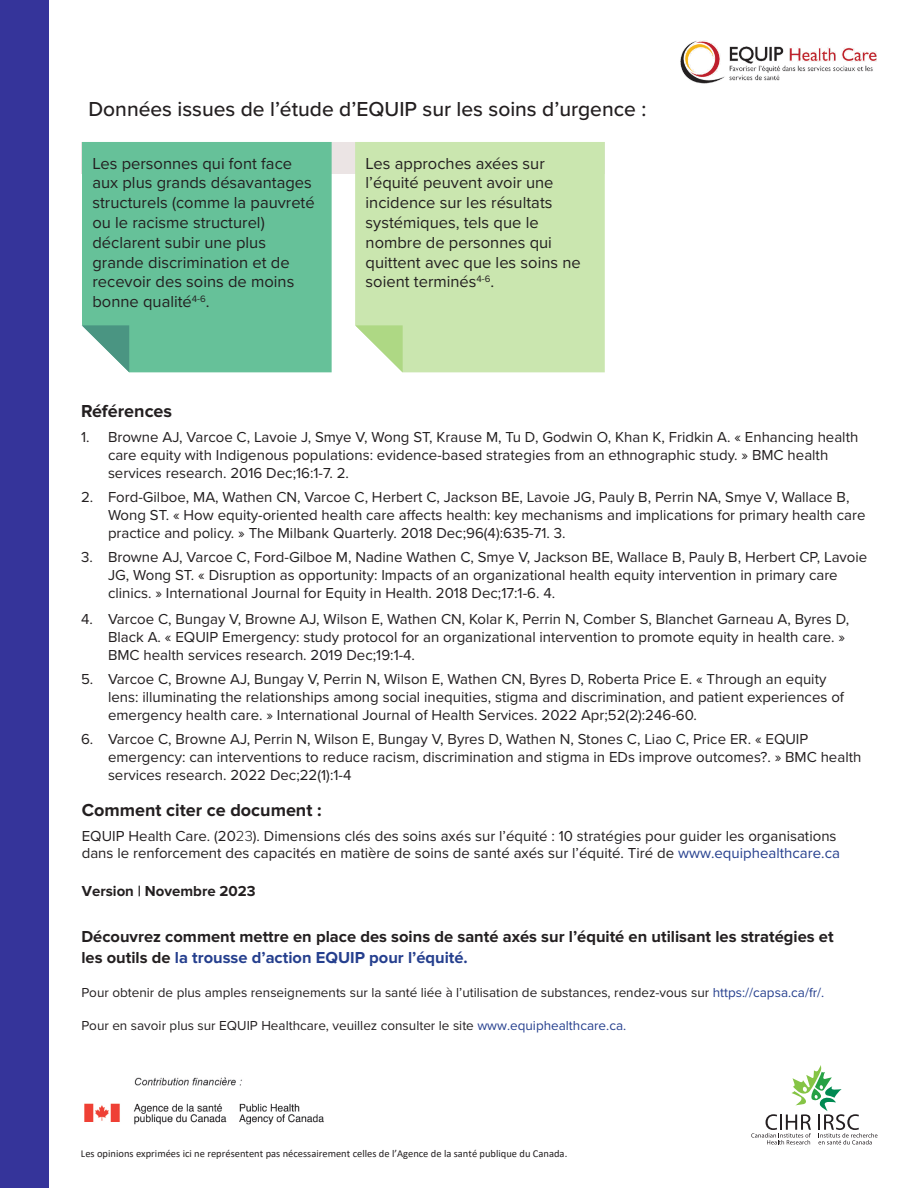
<style>
.page{position:relative;width:918px;height:1188px;background:#fff}
.page>*{position:absolute;margin:0;border:0;box-sizing:border-box;transform-origin:0 0}
.Heading_3{font:500 21px "Proxima Nova";color:#231f20}
.Body_Paragraphs{font:700 18px "Proxima Nova";color:#231f20}
.Heading_4{font:700 18px "Proxima Nova";color:#231f20}
.t1{font:16.5px/19.8px "Proxima Nova";color:#231f20}
.Body_Paragraphs-2{font:700 16.5px/20.9px "Proxima Nova";color:#231f20}
.Body_Paragraphs-3{font:15px/18px "Proxima Nova";color:#231f20}
.Body_Paragraphs-4{font:700 15px "Proxima Nova";color:#231f20}
.Body_Paragraphs-5{font:13.5px "Proxima Nova";color:#231f20}
.Body_Paragraphs-6{font:10.5px "Calibri";color:#231f20}
.s1{font-weight:300}
.s2{color:#253f8e}
</style>
<div class="page">
<div style="left:0;top:0;width:49px;height:1188px;background:#35349a"></div>
<img style="left:680px;top:40px;width:197px;height:43px">
<div style="left:82px;top:142px;width:523px;height:32px;background:#ebe4e4"></div>
<div style="left:82px;top:142px;width:250px;height:230px;background:#66c199"></div>
<div style="left:355px;top:142px;width:250px;height:230px;background:#cae6af"></div>
<svg style="left:82px;top:325px;width:47px;height:47px"></svg>
<svg style="left:355px;top:325px;width:48px;height:47px"></svg>
<img style="left:84px;top:1077px;width:240px;height:48px">
<svg style="left:751px;top:1065px;width:126px;height:80px"></svg>
<p class="Heading_3" style="left:88px;top:94px;width:559px">Données issues de l’étude d’EQUIP sur les soins d’urgence :</p>
<p class="t1" style="left:92px;top:153px;width:224px">Les personnes qui font face aux plus grands désavantages structurels (comme la pauvreté ou le racisme structurel) déclarent subir une plus grande discrimination et de recevoir des soins de moins bonne qualité<sup>4-6</sup>.</p>
<p class="t1" style="left:366px;top:153px;width:217px">Les approches axées sur l’équité peuvent avoir une incidence sur les résultats systémiques, tels que le nombre de personnes qui quittent avec que les soins ne soient terminés<sup>4-6</sup>.</p>
<p class="Heading_4" style="left:81px;top:401px;width:93px">Références</p>
<p class="Body_Paragraphs-3" style="left:108px;top:428px;width:752px;text-indent:-27px">1. Browne AJ, Varcoe C, Lavoie J, Smye V, Wong ST, Krause M, Tu D, Godwin O, Khan K, Fridkin A. « Enhancing health care equity with Indigenous populations: evidence-based strategies from an ethnographic study. » BMC health services research. 2016 Dec;16:1-7. 2.</p>
<p class="Body_Paragraphs-3" style="left:108px;top:488px;width:759px;text-indent:-27px">2. Ford-Gilboe, MA, Wathen CN, Varcoe C, Herbert C, Jackson BE, Lavoie JG, Pauly B, Perrin NA, Smye V, Wallace B,<br>Wong ST. « How equity-oriented health care affects health: key mechanisms and implications for primary health care practice and policy. » The Milbank Quarterly. 2018 Dec;96(4):635-71. 3.</p>
<p class="Body_Paragraphs-3" style="left:108px;top:548px;width:761px;text-indent:-27px">3. Browne AJ, Varcoe C, Ford-Gilboe M, Nadine Wathen C, Smye V, Jackson BE, Wallace B, Pauly B, Herbert CP, Lavoie<br>JG, Wong ST. « Disruption as opportunity: Impacts of an organizational health equity intervention in primary care clinics. » International Journal for Equity in Health. 2018 Dec;17:1-6. 4.</p>
<p class="Body_Paragraphs-3" style="left:108px;top:609px;width:743px;text-indent:-27px">4. Varcoe C, Bungay V, Browne AJ, Wilson E, Wathen CN, Kolar K, Perrin N, Comber S, Blanchet Garneau A, Byres D,<br>Black A. « EQUIP Emergency: study protocol for an organizational intervention to promote equity in health care. »<br>BMC health services research. 2019 Dec;19:1-4.</p>
<p class="Body_Paragraphs-3" style="left:108px;top:669px;width:738px;text-indent:-27px">5. Varcoe C, Browne AJ, Bungay V, Perrin N, Wilson E, Wathen CN, Byres D, Roberta Price E. « Through an equity lens: illuminating the relationships among social inequities, stigma and discrimination, and patient experiences of emergency health care. » International Journal of Health Services. 2022 Apr;52(2):246-60.</p>
<p class="Body_Paragraphs-3" style="left:108px;top:729px;width:755px;text-indent:-27px">6. Varcoe C, Browne AJ, Perrin N, Wilson E, Bungay V, Byres D, Wathen N, Stones C, Liao C, Price ER. « EQUIP emergency: can interventions to reduce racism, discrimination and stigma in EDs improve outcomes?. » BMC health services research. 2022 Dec;22(1):1-4</p>
<p class="Body_Paragraphs" style="left:82px;top:800px;width:241px">Comment citer ce document :</p>
<p class="Body_Paragraphs-3" style="left:82px;top:827px;width:760px;line-height:17.1px">EQUIP Health Care. (20<span class="s1">23</span>). Dimensions clés des soins axés sur l’équité : 10 stratégies pour guider les organisations dans le renforcement des capacités en matière de soins de santé axés sur l’équité. Tiré de <span class="s2">www.equiphealthcare.ca</span></p>
<p class="Body_Paragraphs-4" style="left:82px;top:882px;width:175px">Version | Novembre 2023</p>
<p class="Body_Paragraphs-2" style="left:81px;top:926px;width:754px">Découvrez comment mettre en place des soins de santé axés sur l’équité en utilisant les stratégies et les outils de <span class="s2">la trousse d’action EQUIP pour l’équité.</span></p>
<p class="Body_Paragraphs-5" style="left:81px;top:983px;width:745px">Pour obtenir de plus amples renseignements sur la santé liée à l’utilisation de substances, rendez-vous sur <span class="s2">https://capsa.ca/fr/.</span></p>
<p class="Body_Paragraphs-5" style="left:81px;top:1016px;width:546px">Pour en savoir plus sur EQUIP Healthcare, veuillez consulter le site <span class="s2">www.equiphealthcare.ca.</span></p>
<p class="Body_Paragraphs-6" style="left:81px;top:1146px;width:488px">Les opinions exprimées ici ne représentent pas nécessairement celles de l’Agence de la santé publique du Canada.</p>
</div>
